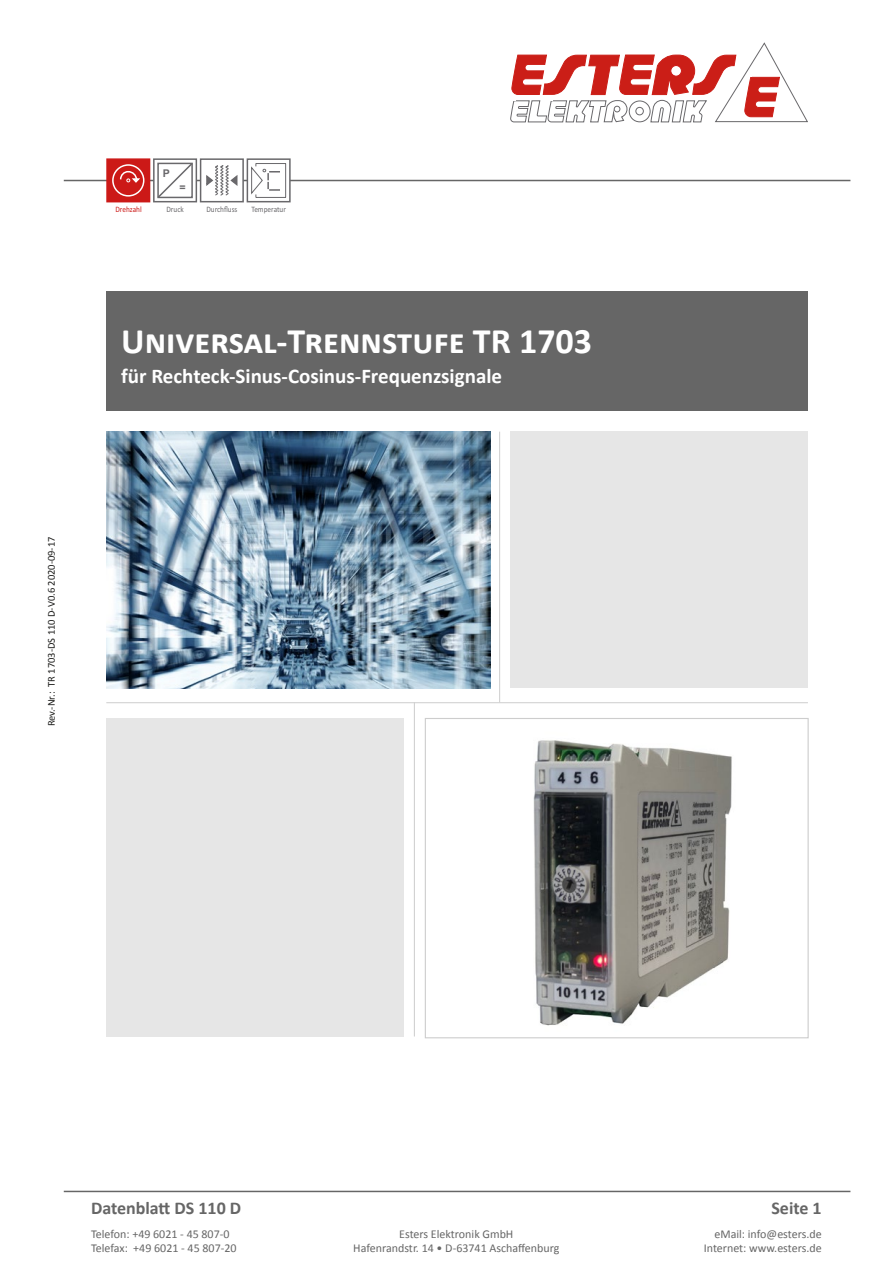
<style>
.page{position:relative;width:893px;height:1263px;background:#fff}
.page>*{position:absolute;margin:0;border:0;box-sizing:border-box;transform-origin:0 0}
.t1{font:700 36px "Calibri";color:#fff}
.t2{font:700 21px "Calibri";color:#fff}
.t3{font:700 18px "Calibri";color:#666}
.t4{font:12px/14.4px "Calibri";color:#666}
.t5{font:700 10.65px "Arial";color:#69686b}
.t6{font:10.5px "Calibri";color:#1d1d1b}
.t7{font:8.25px "Calibri";color:#69686b;scale:.89 1}
.t8{font:8.25px "Calibri";color:#cc1917;scale:.89 1}
</style>
<div class="page">
<hr style="left:64px;top:180px;width:786px;height:1px;background:#666">
<hr style="left:64px;top:1191px;width:786px;height:1px;background:#666">
<svg style="left:510px;top:43px;width:298px;height:79px"></svg>
<div style="left:247px;top:159px;width:43px;height:43px;background:#fff"></div>
<div style="left:247px;top:158px;width:43px;height:44px;border:2px solid #69686b"></div>
<div style="left:200px;top:158px;width:44px;height:44px;background:#fff;border:2px solid #69686b"></div>
<svg style="left:206px;top:165px;width:32px;height:31px"></svg>
<div style="left:106px;top:158px;width:44px;height:44px;background:#cc1917;border:2px solid #cc1917"></div>
<div style="left:112px;top:164px;width:32px;height:33px;border:2px solid #fff;border-radius:50%"></div>
<svg style="left:152px;top:158px;width:46px;height:45px"></svg>
<div style="left:157px;top:163px;width:36px;height:35px;border:2px solid #69686b"></div>
<svg style="left:120px;top:170px;width:22px;height:14px"></svg>
<hr style="left:256px;top:163px;width:30px;height:1px;background:#69686b">
<hr style="left:285px;top:163px;width:1px;height:34px;background:#69686b">
<hr style="left:256px;top:197px;width:30px;height:1px;background:#69686b">
<svg style="left:251px;top:163px;width:29px;height:34px"></svg>
<img style="left:533px;top:740px;width:199px;height:286px">
<div style="left:425px;top:718px;width:384px;height:320px;border:1px solid #cdcdcd"></div>
<div style="left:106px;top:291px;width:702px;height:119px;background:#666"></div>
<div style="left:510px;top:432px;width:298px;height:256px;background:#e6e6e6"></div>
<img style="left:106px;top:432px;width:384px;height:256px">
<div style="left:106px;top:719px;width:298px;height:318px;background:#e6e6e6"></div>
<hr style="left:499px;top:432px;width:1px;height:270px;background:#cdcdcd">
<hr style="left:106px;top:702px;width:702px;height:1px;background:#cdcdcd">
<hr style="left:414px;top:702px;width:1px;height:334px;background:#cdcdcd">
<p class="t6" style="left:45px;top:726px;width:191px;rotate:-90deg">Rev.-Nr.: TR 1703-DS 110 D-V0.6 2020-09-17</p>
<p class="t5" style="left:163px;top:167px;width:9px">P</p>
<p class="t5" style="left:180px;top:180px;width:8px">=</p>
<p class="t8" style="left:115px;top:204px;width:31px">Drehzahl</p>
<p class="t7" style="left:166px;top:204px;width:21px">Druck</p>
<p class="t7" style="left:206px;top:204px;width:36px">Durchfluss</p>
<p class="t7" style="left:251px;top:204px;width:40px">Temperatur</p>
<h1 class="t1" style="left:121px;top:318px;width:472px">Universal-Trennstufe TR 1703</h1>
<h2 class="t2" style="left:121px;top:362px;width:382px">für Rechteck-Sinus-Cosinus-Frequenzsignale</h2>
<h3 class="t3" style="left:91px;top:1197px;width:152px">Datenblatt DS 110 D</h3>
<h3 class="t3" style="left:771px;top:1197px;width:52px">Seite 1</h3>
<p class="t4" style="left:91px;top:1226px;width:147px">Telefon: +49 6021 - 45 807-0<br>Telefax: +49 6021 - 45 807-20</p>
<p class="t4" style="left:353px;top:1226px;width:208px;text-align:center">Esters Elektronik GmbH<br>Hafenrandstr. 14 • D-63741 Aschaffenburg</p>
<p class="t4" style="left:704px;top:1226px;width:119px;text-align:right">eMail: info@esters.de<br>Internet: www.esters.de</p>
</div>
